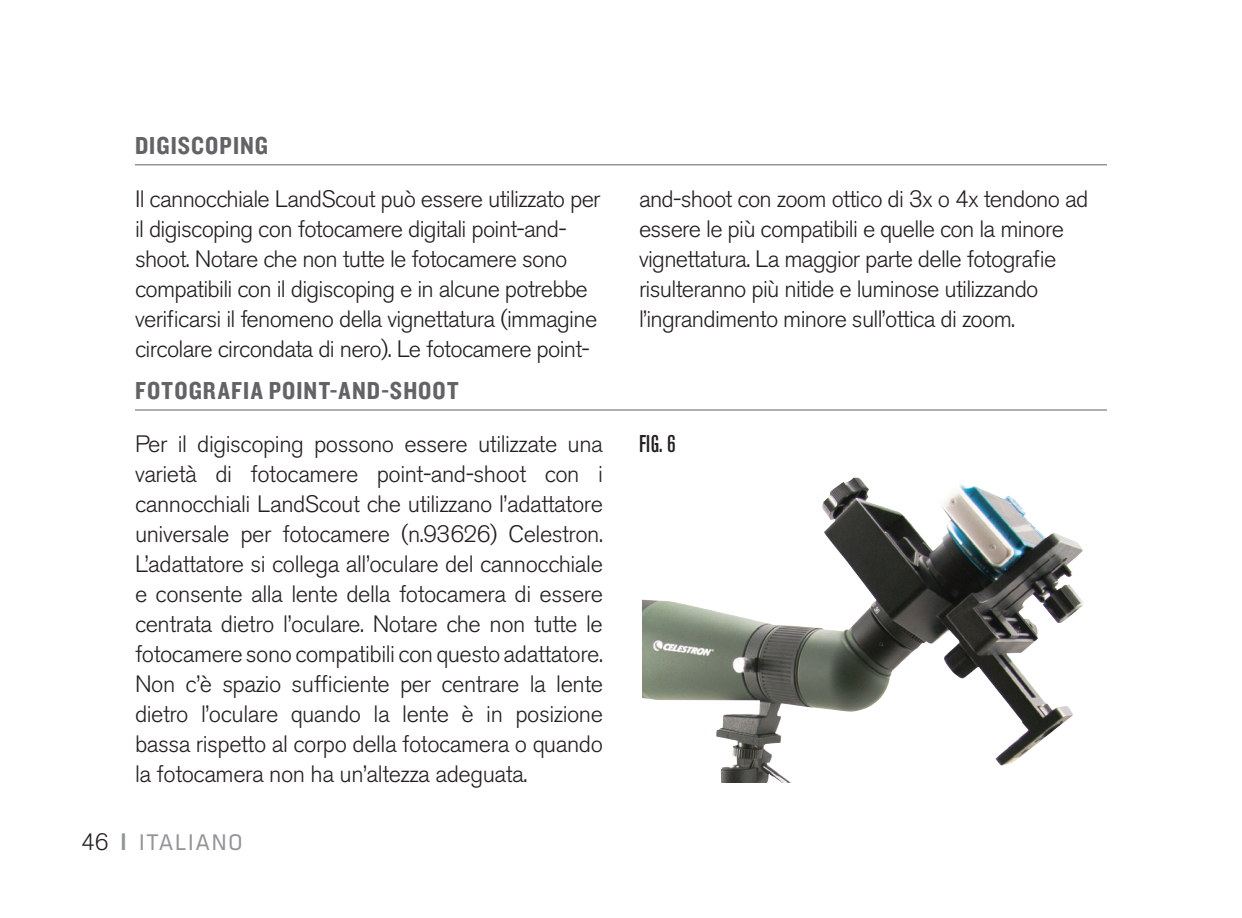
<style>
.page{position:relative;width:1242px;height:918px;background:#fff}
.page>*{position:absolute;margin:0;border:0;box-sizing:border-box;transform-origin:0 0}
.Heading{font:25.5px "Knockout HTF50 Welterweight";letter-spacing:.045em;color:#636366}
.Note___Hints_Body{font:500 condensed 24px "Akzidenz Grotesk BE";color:#231f20}
.Body_Basic{font:300 23.4px/30px "Akzidenz Grotesk BE";letter-spacing:-.03em;color:#231f20}
.t1{font:23.4px "Klavika Basic";letter-spacing:.055em;color:#939598}
.s1{font-family:"Akzidenz Grotesk BE";font-weight:300;color:#231f20}
.s2{font-family:"Akzidenz Grotesk BE";font-weight:500}
</style>
<div class="page">
<hr style="left:135px;top:164px;width:972px;height:1px;background:#636366">
<hr style="left:135px;top:409px;width:972px;height:2px;background:#636366">
<img style="left:642px;top:477px;width:440px;height:306px">
<p class="Heading" style="left:135px;top:132px;width:135px">DIGISCOPING</p>
<p class="Body_Basic" style="left:135px;top:184px;width:467px">Il cannocchiale LandScout può essere utilizzato per il digiscoping con fotocamere digitali point-and&shy;shoot. Notare che non tutte le fotocamere sono compatibili con il digiscoping e in alcune potrebbe verificarsi il fenomeno della vignettatura (immagine circolare circondata di nero). Le fotocamere point-</p>
<p class="Body_Basic" style="left:639px;top:184px;width:451px">and-shoot con zoom ottico di 3x o 4x tendono ad essere le più compatibili e quelle con la minore vignettatura. La maggior parte delle fotografie risulteranno più nitide e luminose utilizzando l’ingrandimento minore sull’ottica di zoom.</p>
<p class="Heading" style="left:135px;top:377px;width:325px">FOTOGRAFIA POINT-AND-SHOOT</p>
<p class="Body_Basic" style="left:135px;top:429px;width:470px;text-align:justify">Per il digiscoping possono essere utilizzate una varietà di fotocamere point-and-shoot con i cannocchiali LandScout che utilizzano l’adattatore universale per fotocamere (n.93626) Celestron.<br>L’adattatore si collega all’oculare del cannocchiale e consente alla lente della fotocamera di essere centrata dietro l’oculare. Notare che non tutte le fotocamere sono compatibili con questo adattatore.<br>Non c’è spazio sufficiente per centrare la lente dietro l’oculare quando la lente è in posizione bassa rispetto al corpo della fotocamera o quando la fotocamera non ha un’altezza adeguata.</p>
<p class="Note___Hints_Body" style="left:639px;top:431px;width:38px">FIG. 6</p>
<p class="t1" style="left:81px;top:827px;width:163px"><span class="s1">46</span> <span class="s2">I</span> ITALIANO</p>
</div>
